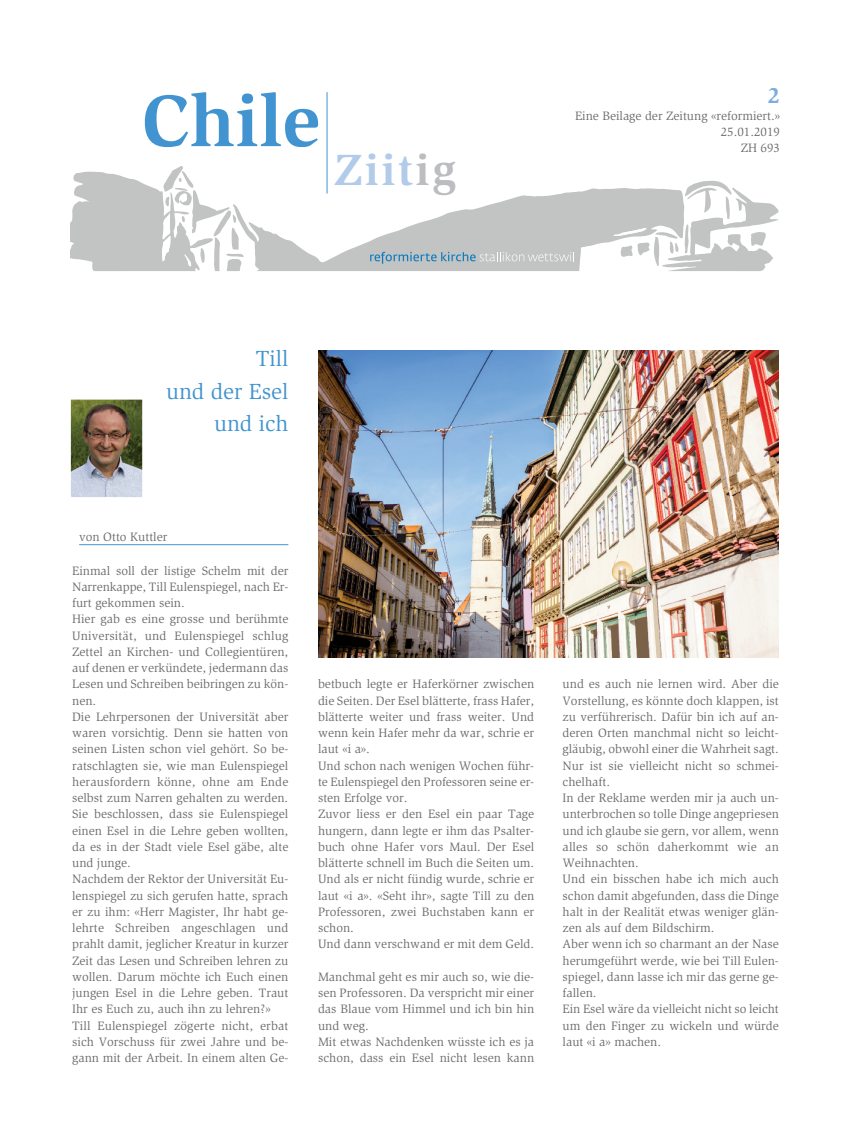
<style>
.page{position:relative;width:851px;height:1141px;background:#fff}
.page>*{position:absolute;margin:0;border:0;box-sizing:border-box;transform-origin:0 0}
.t1{font:700 75px "Slimbach Std";color:#4194d0}
.t2{font:700 45px "Slimbach Std";letter-spacing:.055em;color:#b2cbe9}
.t3{font:22.5px/32.5px "Slimbach Std";color:#4194d0;text-align:right}
.t4{font:700 22.5px "Slimbach Std";color:#7daddc}
.t5{font:12.5px/16.2px "Slimbach Std";color:#6c6d70}
.s1{color:#bcbdc0}
</style>
<div class="page">
<img style="left:72px;top:401px;width:69px;height:95px">
<div style="left:63px;top:392px;width:87px;height:113px;border:8px solid #fff"></div>
<hr style="left:79px;top:544px;width:209px;height:1px;background:#4194d0">
<img style="left:318px;top:350px;width:460px;height:307px">
<hr style="left:327px;top:92px;width:1px;height:102px;background:#4194d0">
<svg style="left:71px;top:166px;width:707px;height:105px"></svg>
<h1 class="t1" style="left:142px;top:92px;width:179px">Chile</h1>
<h2 class="t2" style="left:334px;top:152px;width:124px">Ziit<span class="s1">ig</span></h2>
<h3 class="t4" style="left:767px;top:87px;width:14px">2</h3>
<p class="t5" style="left:575px;top:108px;width:206px;text-align:right">Eine Beilage der Zeitung «reformiert.»<br>25.01.2019<br>ZH 693</p>
<h3 class="t3" style="left:166px;top:344px;width:124px">Till<br>und der Esel und ich</h3>
<p class="t5" style="left:79px;top:529px;width:90px">von Otto Kuttler</p>
<p class="t5" style="left:72px;top:563px;width:218px">Einmal soll der listige Schelm mit der Narrenkappe, Till Eulenspiegel, nach Er&shy;furt gekommen sein.<br>Hier gab es eine grosse und berühmte Universität, und Eulenspiegel schlug Zettel an Kirchen- und Collegientüren, auf denen er verkündete, jedermann das Lesen und Schreiben beibringen zu kön&shy;nen.<br>Die Lehrpersonen der Universität aber waren vorsichtig. Denn sie hatten von seinen Listen schon viel gehört. So be&shy;ratschlagten sie, wie man Eulenspiegel herausfordern könne, ohne am Ende selbst zum Narren gehalten zu werden.<br>Sie beschlossen, dass sie Eulenspiegel einen Esel in die Lehre geben wollten, da es in der Stadt viele Esel gäbe, alte und junge.<br>Nachdem der Rektor der Universität Eu&shy;lenspiegel zu sich gerufen hatte, sprach er zu ihm: «Herr Magister, Ihr habt ge&shy;lehrte Schreiben angeschlagen und prahlt damit, jeglicher Kreatur in kurzer Zeit das Lesen und Schreiben lehren zu wollen. Darum möchte ich Euch einen jungen Esel in die Lehre geben. Traut Ihr es Euch zu, auch ihn zu lehren?» Till Eulenspiegel zögerte nicht, erbat sich Vorschuss für zwei Jahre und be&shy;gann mit der Arbeit. In einem alten Ge-</p>
<p class="t5" style="left:318px;top:677px;width:218px">betbuch legte er Haferkörner zwischen die Seiten. Der Esel blätterte, frass Hafer, blätterte weiter und frass weiter. Und wenn kein Hafer mehr da war, schrie er laut «i a».<br>Und schon nach wenigen Wochen führ&shy;te Eulenspiegel den Professoren seine er&shy;sten Erfolge vor.<br>Zuvor liess er den Esel ein paar Tage hungern, dann legte er ihm das Psalter&shy;buch ohne Hafer vors Maul. Der Esel blätterte schnell im Buch die Seiten um.<br>Und als er nicht fündig wurde, schrie er laut «i a». «Seht ihr», sagte Till zu den Professoren, zwei Buchstaben kann er schon.<br>Und dann verschwand er mit dem Geld.</p>
<p class="t5" style="left:318px;top:969px;width:218px">Manchmal geht es mir auch so, wie die&shy;sen Professoren. Da verspricht mir einer das Blaue vom Himmel und ich bin hin und weg.<br>Mit etwas Nachdenken wüsste ich es ja schon, dass ein Esel nicht lesen kann</p>
<p class="t5" style="left:562px;top:677px;width:218px">und es auch nie lernen wird. Aber die Vorstellung, es könnte doch klappen, ist zu verführerisch. Dafür bin ich auf an&shy;deren Orten manchmal nicht so leicht&shy;gläubig, obwohl einer die Wahrheit sagt.<br>Nur ist sie vielleicht nicht so schmei&shy;chelhaft.<br>In der Reklame werden mir ja auch un&shy;unterbrochen so tolle Dinge angepriesen und ich glaube sie gern, vor allem, wenn alles so schön daherkommt wie an Weihnachten.<br>Und ein bisschen habe ich mich auch schon damit abgefunden, dass die Dinge halt in der Realität etwas weniger glän&shy;zen als auf dem Bildschirm.<br>Aber wenn ich so charmant an der Nase herumgeführt werde, wie bei Till Eulen&shy;spiegel, dann lasse ich mir das gerne ge&shy;fallen.<br>Ein Esel wäre da vielleicht nicht so leicht um den Finger zu wickeln und würde laut «i a» machen.</p>
</div>
